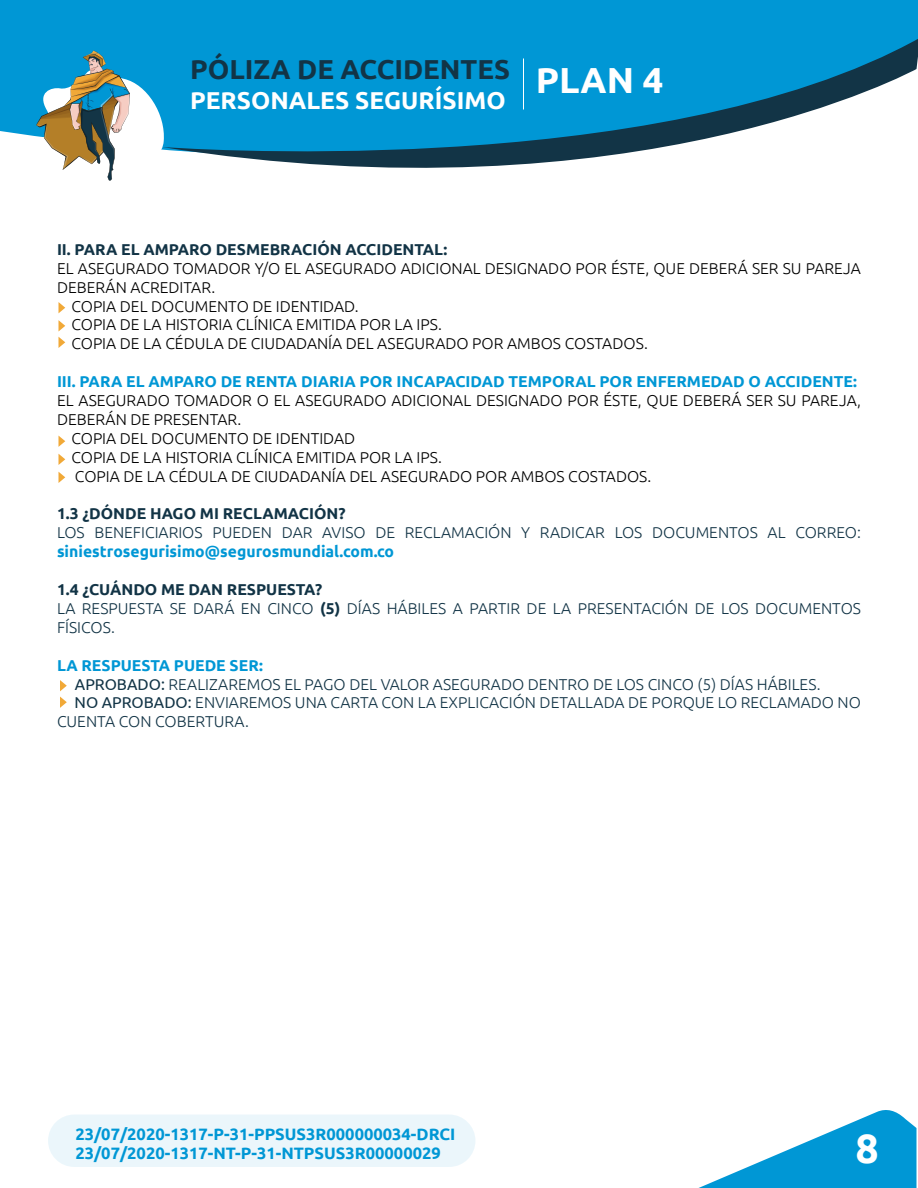
<style>
.page{position:relative;width:918px;height:1188px;background:#fff}
.page>*{position:absolute;margin:0;border:0;box-sizing:border-box;transform-origin:0 0}
.t1{font:700 40.95px "Ubuntu";color:#fff}
.t2{font:700 27.45px "Ubuntu";color:#123446}
.t3{font:700 24.45px "Ubuntu";color:#fff}
.t4{font:700 16.5px/19.8px "Ubuntu";color:#0097d5}
.t5{font:300 15.75px "Ubuntu";color:#000}
.t6{font:300 15.75px/18.9px "Ubuntu";color:#123446}
.t7{font:700 15.75px "Ubuntu";color:#0097d5}
.t8{font:700 15.75px "Ubuntu";color:#123446}
.s1{font-weight:700}
.s2{font-weight:400}
</style>
<div class="page">
<svg style="left:698px;top:1110px;width:218px;height:78px"></svg>
<svg style="left:58px;top:436px;width:7px;height:11px"></svg>
<svg style="left:58px;top:454px;width:7px;height:11px"></svg>
<svg style="left:58px;top:472px;width:7px;height:11px"></svg>
<svg style="left:58px;top:302px;width:7px;height:11px"></svg>
<svg style="left:58px;top:320px;width:7px;height:28px"></svg>
<div style="left:0;top:0;width:918px;height:137px;background:#0097d5"></div>
<svg style="left:36px;top:50px;width:126px;height:131px"></svg>
<svg style="left:162px;top:38px;width:756px;height:130px;fill:#0097d5"></svg>
<svg style="left:60px;top:680px;width:7px;height:11px"></svg>
<svg style="left:60px;top:697px;width:7px;height:11px"></svg>
<div style="left:48px;top:1114px;width:428px;height:53px;background:#ebf6fb;border-radius:26px"></div>
<h2 class="t2" style="left:190px;top:53px;width:321px">PÓLIZA DE ACCIDENTES</h2>
<h3 class="t3" style="left:190px;top:85px;width:475px">PERSONALES SEGURÍSIMO <sup>PLAN</sup> <sup>4</sup></h3>
<p class="t8" style="left:57px;top:240px;width:392px">II. PARA EL AMPARO DESMEBRACIÓN ACCIDENTAL:</p>
<p class="t5" style="left:57px;top:259px;width:806px">EL ASEGURADO TOMADOR Y/O EL ASEGURADO ADICIONAL DESIGNADO POR ÉSTE, QUE DEBERÁ SER SU PAREJA</p>
<p class="t5" style="left:57px;top:278px;width:160px">DEBERÁN ACREDITAR.</p>
<p class="t5" style="left:71px;top:296px;width:289px">COPIA DEL DOCUMENTO DE IDENTIDAD.</p>
<p class="t5" style="left:71px;top:315px;width:372px">COPIA DE LA HISTORIA CLÍNICA EMITIDA POR LA IPS.</p>
<p class="t5" style="left:71px;top:334px;width:578px">COPIA DE LA CÉDULA DE CIUDADANÍA DEL ASEGURADO POR AMBOS COSTADOS.</p>
<p class="t7" style="left:57px;top:372px;width:801px">III. PARA EL AMPARO DE RENTA DIARIA POR INCAPACIDAD TEMPORAL POR ENFERMEDAD O ACCIDENTE:</p>
<p class="t5" style="left:57px;top:391px;width:806px">EL ASEGURADO TOMADOR O EL ASEGURADO ADICIONAL DESIGNADO POR ÉSTE, QUE DEBERÁ SER SU PAREJA,</p>
<p class="t5" style="left:57px;top:410px;width:186px">DEBERÁN DE PRESENTAR.</p>
<p class="t5" style="left:71px;top:429px;width:285px">COPIA DEL DOCUMENTO DE IDENTIDAD</p>
<p class="t5" style="left:71px;top:448px;width:372px">COPIA DE LA HISTORIA CLÍNICA EMITIDA POR LA IPS.</p>
<p class="t5" style="left:75px;top:467px;width:578px">COPIA DE LA CÉDULA DE CIUDADANÍA DEL ASEGURADO POR AMBOS COSTADOS.</p>
<p class="t8" style="left:57px;top:504px;width:290px">1.3 ¿DÓNDE HAGO MI RECLAMACIÓN?</p>
<p class="t6" style="left:57px;top:523px;width:805px">LOS BENEFICIARIOS PUEDEN DAR AVISO DE RECLAMACIÓN Y RADICAR LOS DOCUMENTOS AL CORREO:</p>
<p class="t7" style="left:57px;top:542px;width:339px">siniestrosegurisimo@segurosmundial.com.co</p>
<p class="t6" style="left:57px;top:580px;width:806px"><span class="s1">1.4 ¿CUÁNDO ME DAN RESPUESTA?<br></span>LA RESPUESTA SE DARÁ EN CINCO <span class="s1">(5)</span> DÍAS HÁBILES A PARTIR DE LA PRESENTACIÓN DE LOS DOCUMENTOS<br>FÍSICOS.</p>
<p class="t7" style="left:57px;top:655px;width:207px">LA RESPUESTA PUEDE SER:</p>
<p class="t6" style="left:75px;top:674px;width:747px"><span class="s2">APROBADO:</span> REALIZAREMOS EL PAGO DEL VALOR ASEGURADO DENTRO DE LOS CINCO (5) DÍAS HÁBILES.</p>
<p class="t6" style="left:75px;top:693px;width:788px"><span class="s2">NO APROBADO:</span> ENVIAREMOS UNA CARTA CON LA EXPLICACIÓN DETALLADA DE PORQUE LO RECLAMADO NO</p>
<p class="t6" style="left:57px;top:712px;width:194px">CUENTA CON COBERTURA.</p>
<p class="t4" style="left:75px;top:1123px;width:381px">23/07/2020-1317-P-31-PPSUS3R000000034-DRCI<br>23/07/2020-1317-NT-P-31-NTPSUS3R00000029</p>
<h1 class="t1" style="left:855px;top:1124px;width:25px">8</h1>
</div>
